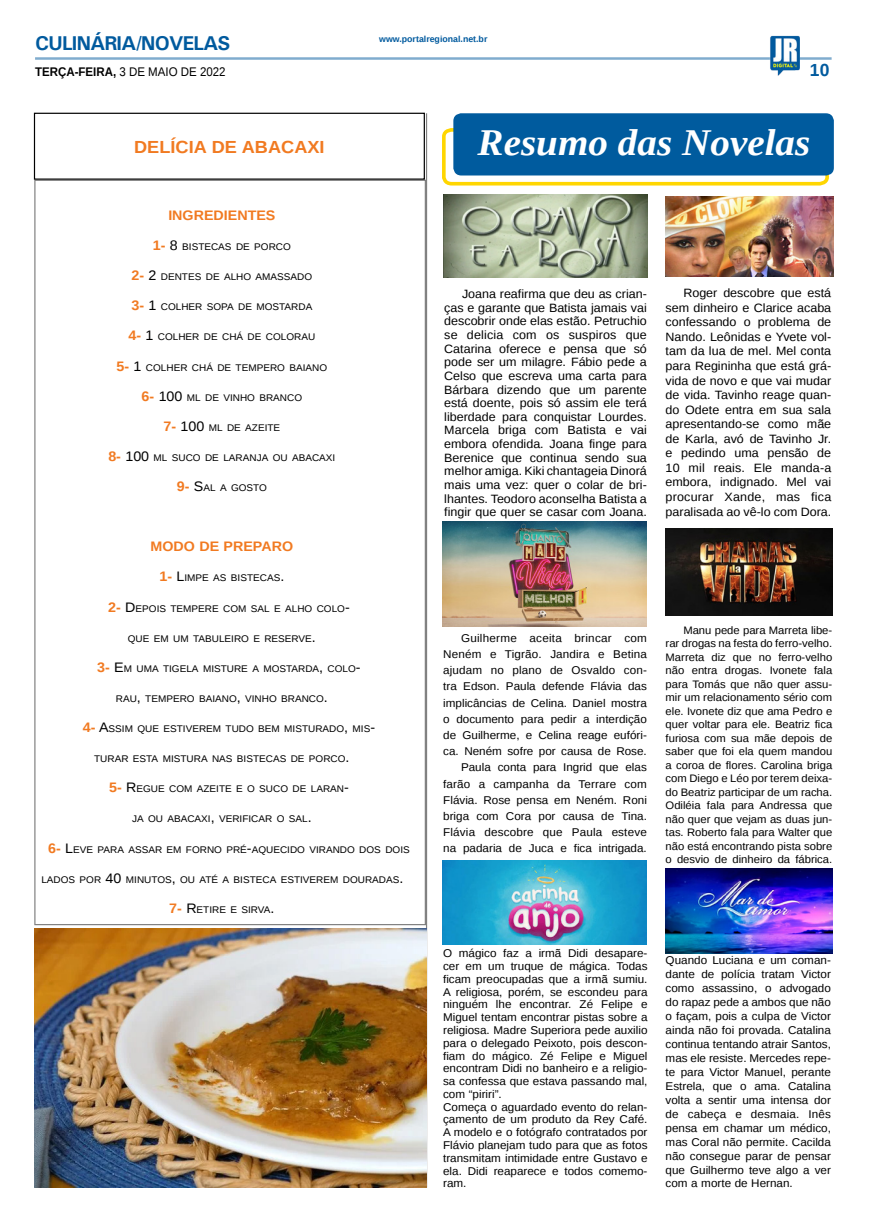
<style>
.page{position:relative;width:869px;height:1223px;background:#fff}
.page>*{position:absolute;margin:0;border:0;box-sizing:border-box;transform-origin:0 0}
.TÍTULO{font:italic 700 37.62px "Liberation Serif";color:#fff;scale:1.04 1}
.TITULO_PG{font:700 20px "Univers";letter-spacing:-.04em;color:#005a9e}
.TÍTULO-2{font:700 17.5px "Liberation Sans";color:#f17a21;scale:1.04 1}
.TÍTULO-3{font:700 17.5px "Liberation Sans";color:#005a9e}
.MATÉRIA{font:700 13.75px "Liberation Sans";color:#f17a21;scale:1.04 1}
.DATA_PG{font:12.5px "Liberation Sans";color:#000;scale:.92 1}
.MATÉRIA-2{font:12px/13.6px "Liberation Sans";color:#000;text-align:justify;scale:1.04 1}
.MATÉRIA-3{font:11.25px/12.8px "Liberation Sans";color:#000;text-align:justify;scale:1.04 1}
.MATÉRIA-4{font:10.88px/13.5px "Liberation Sans";color:#000;text-align:justify;scale:1.04 1}
.MATÉRIA-5{font:9.62px "Liberation Sans";color:#000101;scale:1.04 1}
.DATA_PG-2{font:700 8.75px "Liberation Sans";color:#005a9e}
.s1{font-weight:700}
.s2{font-weight:700;font-size:13.75px;color:#f17a21}
.s3{font-size:13.75px}
</style>
<div class="page">
<hr style="left:35px;top:57px;width:796px;height:3px;background:#005a9e">
<img style="left:769px;top:36px;width:30px;height:40px">
<hr style="left:426px;top:113px;width:1px;height:1074px;background:#000">
<svg style="left:442px;top:128px;width:388px;height:58px"></svg>
<div style="left:453px;top:113px;width:380px;height:62px;background:#005b9e;border-radius:8px"></div>
<img style="left:442px;top:521px;width:204px;height:105px">
<div style="left:34px;top:113px;width:390px;height:67px;border:1px solid #000"></div>
<img style="left:443px;top:195px;width:203px;height:83px">
<img style="left:442px;top:861px;width:204px;height:83px">
<img style="left:665px;top:196px;width:167px;height:80px">
<img style="left:665px;top:868px;width:166px;height:86px">
<img style="left:665px;top:528px;width:166px;height:88px">
<img style="left:34px;top:928px;width:392px;height:259px">
<p class="TITULO_PG" style="left:35px;top:31px;width:197px">CULINÁRIA/NOVELAS</p>
<p class="DATA_PG" style="left:35px;top:65px;width:208px"><span class="s1">TERÇA-FEIRA,</span> 3 DE MAIO DE 2022</p>
<p class="TÍTULO-2" style="left:134px;top:134px;width:184px">DELÍCIA DE ABACAXI</p>
<p class="MATÉRIA" style="left:168px;top:206px;width:104px">INGREDIENTES</p>
<p class="MATÉRIA-5" style="left:153px;top:241px;width:134px"><span class="s2">1-</span> <span class="s3">8</span> BISTECAS DE PORCO</p>
<p class="MATÉRIA-5" style="left:131px;top:271px;width:175px"><span class="s2">2-</span> <span class="s3">2</span> DENTES DE ALHO AMASSADO</p>
<p class="MATÉRIA-5" style="left:131px;top:301px;width:175px"><span class="s2">3-</span> <span class="s3">1</span> COLHER SOPA DE MOSTARDA</p>
<p class="MATÉRIA-5" style="left:128px;top:331px;width:181px"><span class="s2">4-</span> <span class="s3">1</span> COLHER DE CHÁ DE COLORAU</p>
<p class="MATÉRIA-5" style="left:116px;top:362px;width:204px"><span class="s2">5-</span> <span class="s3">1</span> COLHER CHÁ DE TEMPERO BAIANO</p>
<p class="MATÉRIA-5" style="left:141px;top:392px;width:156px"><span class="s2">6-</span> <span class="s3">100</span> ML DE VINHO BRANCO</p>
<p class="MATÉRIA-5" style="left:163px;top:422px;width:114px"><span class="s2">7-</span> <span class="s3">100</span> ML DE AZEITE</p>
<p class="MATÉRIA-5" style="left:108px;top:452px;width:220px"><span class="s2">8-</span> <span class="s3">100</span> ML SUCO DE LARANJA OU ABACAXI</p>
<p class="MATÉRIA-5" style="left:177px;top:482px;width:88px"><span class="s2">9-</span> <span class="s3">S</span>AL A GOSTO</p>
<p class="DATA_PG-2" style="left:379px;top:33px;width:110px">www.portalregional.net.br</p>
<p class="TÍTULO-3" style="left:809px;top:58px;width:21px">10</p>
<p class="TÍTULO" style="left:477px;top:118px;width:321px">Resumo das Novelas</p>
<p class="MATÉRIA-2" style="left:444px;top:288px;width:196px;text-indent:18px">Joana reafirma que deu as crian&shy;ças e garante que Batista jamais vai descobrir onde elas estão. Petruchio se delicia com os suspiros que Catarina oferece e pensa que só pode ser um milagre. Fábio pede a Celso que escreva uma carta para Bárbara dizendo que um parente está doente, pois só assim ele terá liberdade para conquistar Lourdes.<br>Marcela briga com Batista e vai embora ofendida. Joana finge para Berenice que continua sendo sua melhor amiga. Kiki chantageia Dinorá mais uma vez: quer o colar de bri&shy;lhantes. Teodoro aconselha Batista a fingir que quer se casar com Joana.</p>
<p class="MATÉRIA-2" style="left:665px;top:286px;width:161px;line-height:14.5px;text-indent:18px">Roger descobre que está sem dinheiro e Clarice acaba confessando o problema de Nando. Leônidas e Yvete vol&shy;tam da lua de mel. Mel conta para Regininha que está grá&shy;vida de novo e que vai mudar de vida. Tavinho reage quan&shy;do Odete entra em sua sala apresentando-se como mãe de Karla, avó de Tavinho Jr. e pedindo uma pensão de 10 mil reais. Ele manda-a embora, indignado. Mel vai procurar Xande, mas fica paralisada ao vê-lo com Dora.</p>
<p class="MATÉRIA" style="left:150px;top:537px;width:138px">MODO DE PREPARO</p>
<p class="MATÉRIA-5" style="left:159px;top:572px;width:121px"><span class="s2">1-</span> <span class="s3">L</span>IMPE AS BISTECAS<span class="s3">.</span></p>
<p class="MATÉRIA-5" style="left:108px;top:602px;width:234px"><span class="s2">2-</span> <span class="s3">D</span>EPOIS TEMPERE COM SAL E ALHO COLO<span class="s3">-</span></p>
<p class="MATÉRIA-5" style="left:128px;top:633px;width:182px">QUE EM UM TABULEIRO E RESERVE<span class="s3">.</span></p>
<p class="MATÉRIA-5" style="left:97px;top:663px;width:255px"><span class="s2">3-</span> <span class="s3">E</span>M UMA TIGELA MISTURE A MOSTARDA<span class="s3">,</span> COLO<span class="s3">-</span></p>
<p class="MATÉRIA-5" style="left:116px;top:693px;width:205px">RAU<span class="s3">,</span> TEMPERO BAIANO<span class="s3">,</span> VINHO BRANCO<span class="s3">.</span></p>
<p class="MATÉRIA-5" style="left:83px;top:723px;width:282px"><span class="s2">4-</span> <span class="s3">A</span>SSIM QUE ESTIVEREM TUDO BEM MISTURADO<span class="s3">,</span> MIS<span class="s3">-</span></p>
<p class="MATÉRIA-5" style="left:94px;top:753px;width:247px">TURAR ESTA MISTURA NAS BISTECAS DE PORCO<span class="s3">.</span></p>
<p class="MATÉRIA-5" style="left:109px;top:783px;width:232px"><span class="s2">5-</span> <span class="s3">R</span>EGUE COM AZEITE E O SUCO DE LARAN<span class="s3">-</span></p>
<p class="MATÉRIA-5" style="left:132px;top:813px;width:174px">JA OU ABACAXI<span class="s3">,</span> VERIFICAR O SAL<span class="s3">.</span></p>
<p class="MATÉRIA-5" style="left:48px;top:843px;width:349px"><span class="s2">6-</span> <span class="s3">L</span>EVE PARA ASSAR EM FORNO PRÉ<span class="s3">-</span>AQUECIDO VIRANDO DOS DOIS</p>
<p class="MATÉRIA-5" style="left:41px;top:874px;width:349px">LADOS POR <span class="s3">40</span> MINUTOS<span class="s3">,</span> OU ATÉ A BISTECA ESTIVEREM DOURADAS<span class="s3">.</span></p>
<p class="MATÉRIA-5" style="left:169px;top:904px;width:103px"><span class="s2">7-</span> <span class="s3">R</span>ETIRE E SIRVA<span class="s3">.</span></p>
<p class="MATÉRIA-3" style="left:443px;top:630px;width:197px;line-height:16.1px;text-indent:18px">Guilherme aceita brincar com Neném e Tigrão. Jandira e Betina ajudam no plano de Osvaldo con&shy;tra Edson. Paula defende Flávia das implicâncias de Celina. Daniel mostra o documento para pedir a interdição de Guilherme, e Celina reage eufóri&shy;ca. Neném sofre por causa de Rose.</p>
<p class="MATÉRIA-3" style="left:443px;top:760px;width:197px;line-height:16.1px;text-indent:18px">Paula conta para Ingrid que elas farão a campanha da Terrare com Flávia. Rose pensa em Neném. Roni briga com Cora por causa de Tina.<br>Flávia descobre que Paula esteve na padaria de Juca e fica intrigada.</p>
<p class="MATÉRIA-4" style="left:665px;top:624px;width:162px;text-indent:18px">Manu pede para Marreta libe&shy;rar drogas na festa do ferro-velho.<br>Marreta diz que no ferro-velho não entra drogas. Ivonete fala para Tomás que não quer assu&shy;mir um relacionamento sério com ele. Ivonete diz que ama Pedro e quer voltar para ele. Beatriz fica furiosa com sua mãe depois de saber que foi ela quem mandou a coroa de flores. Carolina briga com Diego e Léo por terem deixa&shy;do Beatriz participar de um racha.<br>Odiléia fala para Andressa que não quer que vejam as duas jun&shy;tas. Roberto fala para Walter que não está encontrando pista sobre o desvio de dinheiro da fábrica.</p>
<p class="MATÉRIA-3" style="left:443px;top:947px;width:198px">O mágico faz a irmã Didi desapare&shy;cer em um truque de mágica. Todas ficam preocupadas que a irmã sumiu.<br>A religiosa, porém, se escondeu para ninguém lhe encontrar. Zé Felipe e Miguel tentam encontrar pistas sobre a religiosa. Madre Superiora pede auxilio para o delegado Peixoto, pois descon&shy;fiam do mágico. Zé Felipe e Miguel encontram Didi no banheiro e a religio&shy;sa confessa que estava passando mal, com “piriri”.</p>
<p class="MATÉRIA-3" style="left:443px;top:1100px;width:198px">Começa o aguardado evento do relan&shy;çamento de um produto da Rey Café.<br>A modelo e o fotógrafo contratados por Flávio planejam tudo para que as fotos transmitam intimidade entre Gustavo e ela. Didi reaparece e todos comemo&shy;ram.</p>
<p class="MATÉRIA-3" style="left:665px;top:954px;width:160px;line-height:13.9px">Quando Luciana e um coman&shy;dante de polícia tratam Victor como assassino, o advogado do rapaz pede a ambos que não o façam, pois a culpa de Victor ainda não foi provada. Catalina continua tentando atrair Santos, mas ele resiste. Mercedes repe&shy;te para Victor Manuel, perante Estrela, que o ama. Catalina volta a sentir uma intensa dor de cabeça e desmaia. Inês pensa em chamar um médico, mas Coral não permite. Cacilda não consegue parar de pensar que Guilhermo teve algo a ver com a morte de Hernan.</p>
</div>
